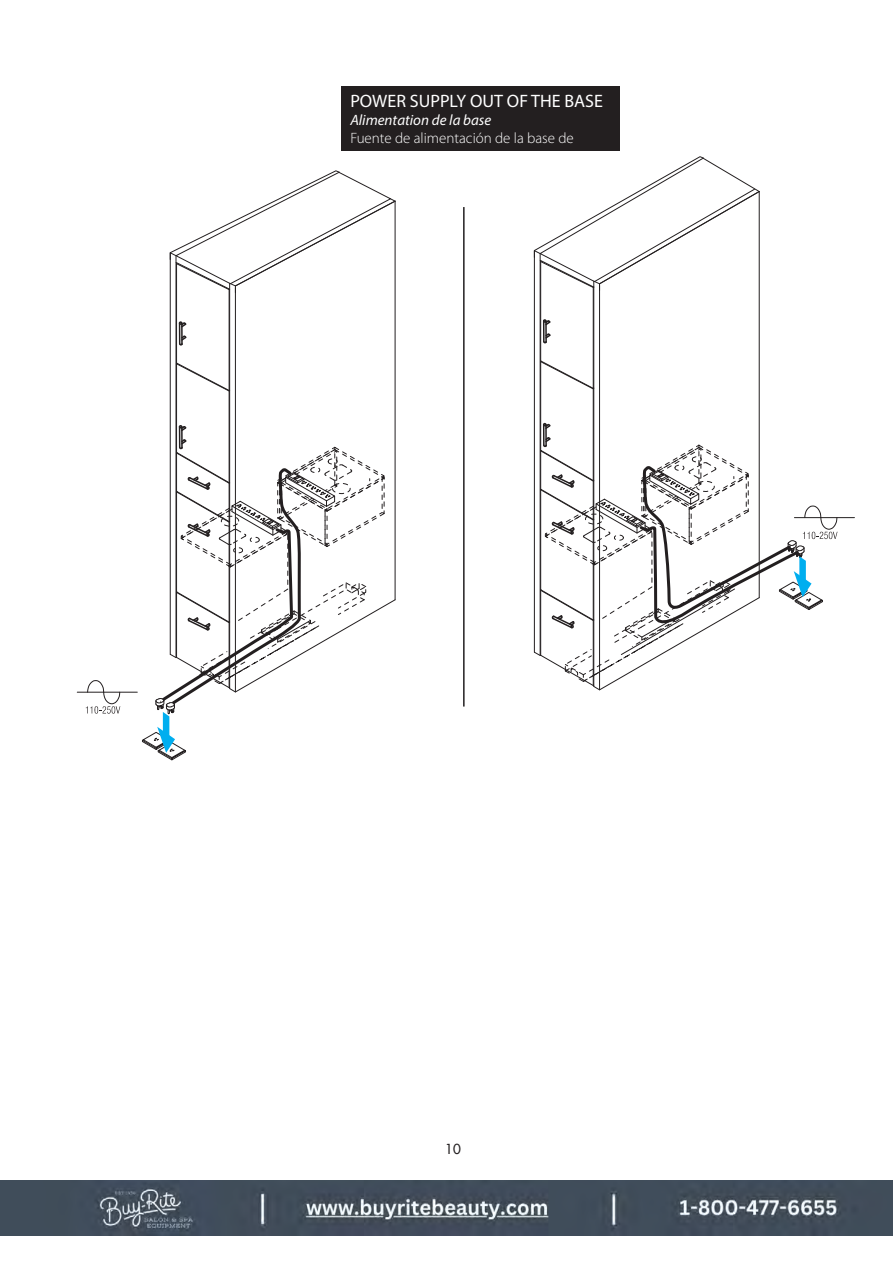
<style>
.page{position:relative;width:893px;height:1263px;background:#fff}
.page>*{position:absolute;margin:0;border:0;box-sizing:border-box;transform-origin:0 0}
.t1{font:18px "Myriad Pro";color:#fff}
.t2{font:300 15px "Myriad Pro";color:#fff}
.t3{font:italic 15px "Myriad Pro";color:#fff}
.t4{font:13.5px "Futura";color:#231f20}
</style>
<div class="page">
<hr style="left:794px;top:517px;width:60px;height:1px;background:#231f20">
<hr style="left:77px;top:692px;width:60px;height:1px;background:#231f20">
<svg style="left:86px;top:680px;width:35px;height:34px"></svg>
<div style="left:341px;top:86px;width:279px;height:64px;background:#231f20"></div>
<svg style="left:142px;top:170px;width:254px;height:591px"></svg>
<svg style="left:533px;top:156px;width:305px;height:535px"></svg>
<hr style="left:463px;top:207px;width:2px;height:499px;background:#231f20">
<img style="left:0;top:1180px;width:893px;height:55px">
<p class="t1" style="left:350px;top:90px;width:254px">POWER SUPPLY OUT OF THE BASE</p>
<p class="t3" style="left:350px;top:111px;width:143px">Alimentation de la base</p>
<p class="t2" style="left:350px;top:129px;width:225px">Fuente de alimentación de la base de</p>
<p class="t4" style="left:445px;top:1140px;width:17px">10</p>
</div>
